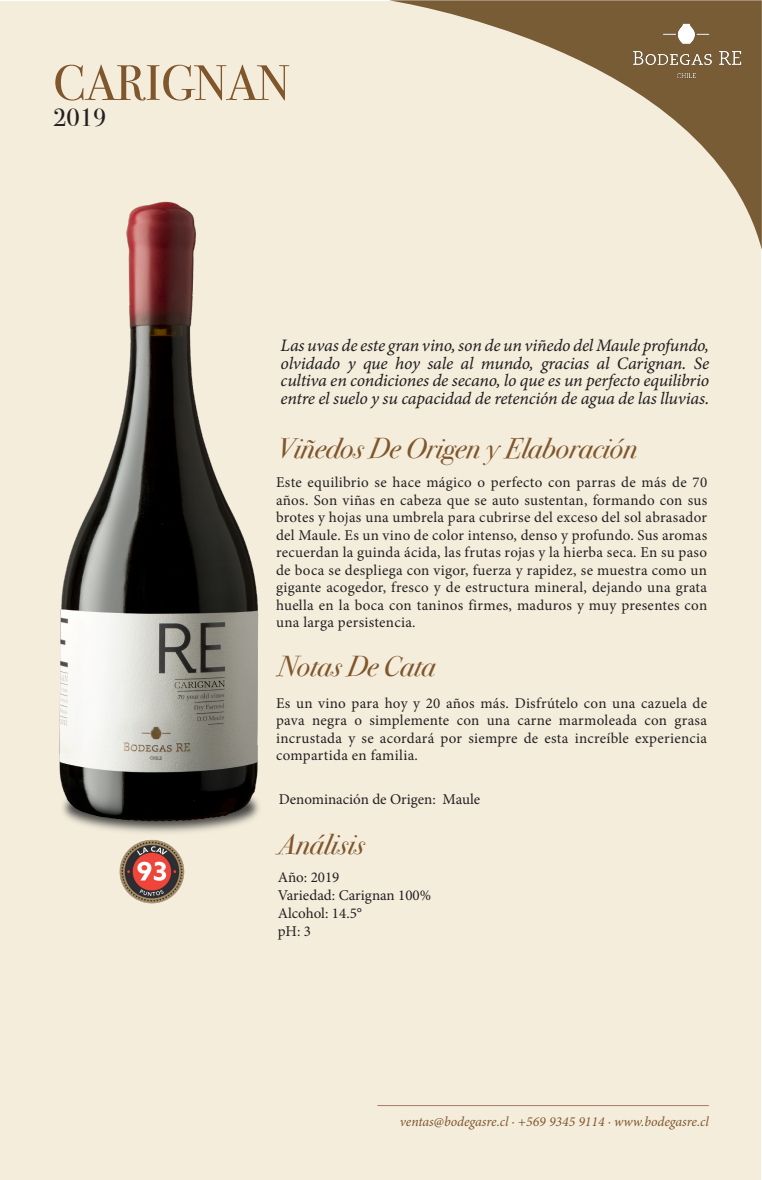
<style>
.page{position:relative;width:762px;height:1180px;background:#fff}
.page>*{position:absolute;margin:0;border:0;box-sizing:border-box;transform-origin:0 0}
.t1{font:50px "Bodoni Svty Two ITCTT";color:#80562c}
.t2{font:italic 28.75px "Bodoni Svty Two ITCTT";color:#80562c}
.t3{font:25px "Bodoni Svty Two ITCTT";color:#231f20}
.t4{font:17.5px/17.5px "Minion Pro It Capt";letter-spacing:-.015em;color:#231f20;text-align:justify}
.t5{font:15px/17.5px "Minion Pro";letter-spacing:.01em;color:#231f20;text-align:justify}
.t6{font:italic 13.75px "Minion Pro";letter-spacing:-.005em;color:#80562c}
</style>
<div class="page">
<hr style="left:761px;top:1px;width:1px;height:1178px;background:#f4eddc">
<div style="left:0;top:1px;width:761px;height:1179px;background:#f4eddc"></div>
<svg style="left:389px;top:0;width:373px;height:250px"></svg>
<img style="left:629px;top:19px;width:116px;height:62px">
<hr style="left:377px;top:1105px;width:332px;height:1px;background:#a67968">
<img style="left:59px;top:201px;width:200px;height:632px">
<img style="left:120px;top:840px;width:64px;height:63px">
<h1 class="t1" style="left:53px;top:53px;width:238px">CARIGNAN</h1>
<h3 class="t3" style="left:53px;top:103px;width:55px">2019</h3>
<p class="t4" style="left:281px;top:337px;width:430px">Las uvas de este gran vino, son de un viñedo del Maule profundo, olvidado y que hoy sale al mundo, gracias al Carignan. Se cultiva en condiciones de secano, lo que es un perfecto equilibrio entre el suelo y su capacidad de retención de agua de las lluvias.</p>
<h2 class="t2" style="left:277px;top:431px;width:362px">Viñedos De Origen y Elaboración</h2>
<p class="t5" style="left:276px;top:474px;width:433px">Este equilibrio se hace mágico o perfecto con parras de más de 70 años. Son viñas en cabeza que se auto sustentan, formando con sus brotes y hojas una umbrela para cubrirse del exceso del sol abrasador del Maule. Es un vino de color intenso, denso y profundo. Sus aromas recuerdan la guinda ácida, las frutas rojas y la hierba seca. En su paso de boca se despliega con vigor, fuerza y rapidez, se muestra como un gigante acogedor, fresco y de estructura mineral, dejando una grata huella en la boca con taninos firmes, maduros y muy presentes con una larga persistencia.</p>
<h2 class="t2" style="left:277px;top:649px;width:160px">Notas De Cata</h2>
<p class="t5" style="left:276px;top:694px;width:433px">Es un vino para hoy y 20 años más. Disfrútelo con una cazuela de pava negra o simplemente con una carne marmoleada con grasa incrustada y se acordará por siempre de esta increíble experiencia compartida en familia.</p>
<p class="t5" style="left:279px;top:791px;width:203px">Denominación de Origen: Maule</p>
<h2 class="t2" style="left:278px;top:827px;width:88px">Análisis</h2>
<p class="t5" style="left:278px;top:869px;width:155px;line-height:18px;text-align:left">Año: 2019<br>Variedad: Carignan 100%<br>Alcohol: 14.5°<br>pH: 3</p>
<p class="t6" style="left:400px;top:1112px;width:310px">ventas@bodegasre.cl · +569 9345 9114 · www.bodegasre.cl</p>
</div>
